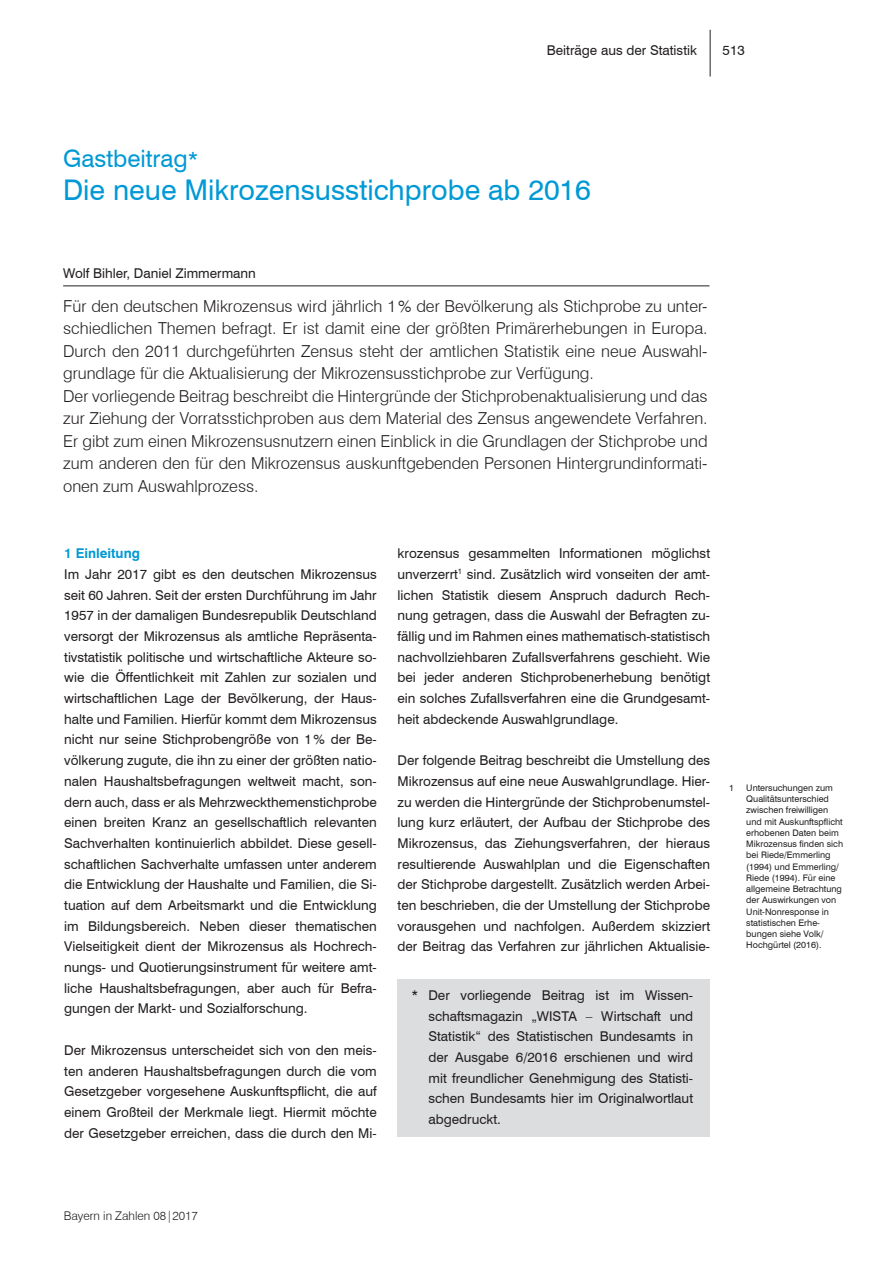
<style>
.page{position:relative;width:893px;height:1263px;background:#fff}
.page>*{position:absolute;margin:0;border:0;box-sizing:border-box;transform-origin:0 0}
.t1{font:28.5px "Swiss 721 BT";color:#0099d5}
.t2{font:24px "Swiss 721 BT";color:#0099d5}
.t3{font:300 16.5px/22.5px "Swiss 721 BT";color:#231f20}
.t4{font:13.5px/20.7px "Swiss 721 BT";color:#231f20;text-align:justify}
.t5{font:700 13.5px "Swiss 721 BT";color:#0099d5}
.t6{font:300 12px "Swiss 721 BT";color:#231f20}
.t7{font:9px/11.2px "Swiss 721 BT";color:#231f20}
.s1{font-size:21px}
</style>
<div class="page">
<hr style="left:710px;top:30px;width:1px;height:47px;background:#231f20">
<hr style="left:63px;top:286px;width:646px;height:1px;background:#231f20">
<div style="left:398px;top:979px;width:312px;height:157px;background:#dcdddf"></div>
<p class="t4" style="left:547px;top:40px;width:152px">Beiträge aus der Statistik</p>
<p class="t4" style="left:723px;top:40px;width:24px">513</p>
<h2 class="t2" style="left:63px;top:144px;width:137px">Gastbeitrag<span class="s1">*</span></h2>
<h1 class="t1" style="left:63px;top:172px;width:529px">Die neue Mikrozensusstichprobe ab 2016</h1>
<p class="t4" style="left:63px;top:263px;width:194px">Wolf Bihler, Daniel Zimmermann</p>
<p class="t3" style="left:63px;top:295px;width:646px">Für den deutschen Mikrozensus wird jährlich 1% der Bevölkerung als Stichprobe zu unter&shy;schiedlichen Themen befragt. Er ist damit eine der größten Primärerhebungen in Europa.<br>Durch den 2011 durchgeführten Zensus steht der amtlichen Statistik eine neue Auswahl&shy;grundlage für die Aktualisierung der Mikrozensusstichprobe zur Verfügung.<br>Der vorliegende Beitrag beschreibt die Hintergründe der Stichprobenaktualisierung und das zur Ziehung der Vorratsstichproben aus dem Material des Zensus angewendete Verfahren.<br>Er gibt zum einen Mikrozensusnutzern einen Einblick in die Grundlagen der Stichprobe und zum anderen den für den Mikrozensus auskunftgebenden Personen Hintergrundinformati&shy;onen zum Auswahlprozess.</p>
<p class="t5" style="left:64px;top:545px;width:77px">1 Einleitung</p>
<p class="t4" style="left:64px;top:563px;width:314px">Im Jahr 2017 gibt es den deutschen Mikrozensus seit 60 Jahren. Seit der ersten Durchführung im Jahr 1957 in der damaligen Bundesrepublik Deutschland versorgt der Mikrozensus als amtliche Repräsenta&shy;tivstatistik politische und wirtschaftliche Akteure so&shy;wie die Öffentlichkeit mit Zahlen zur sozialen und wirtschaftlichen Lage der Bevölkerung, der Haus&shy;halte und Familien. Hierfür kommt dem Mikrozensus nicht nur seine Stichprobengröße von 1% der Be&shy;völkerung zugute, die ihn zu einer der größten natio&shy;nalen Haushaltsbefragungen weltweit macht, son&shy;dern auch, dass er als Mehrzweckthemenstichprobe einen breiten Kranz an gesellschaftlich relevanten Sachverhalten kontinuierlich abbildet. Diese gesell&shy;schaftlichen Sachverhalte umfassen unter anderem die Entwicklung der Haushalte und Familien, die Si&shy;tuation auf dem Arbeitsmarkt und die Entwicklung im Bildungsbereich. Neben dieser thematischen Vielseitigkeit dient der Mikrozensus als Hochrech&shy;nungs- und Quotierungsinstrument für weitere amt&shy;liche Haushaltsbefragungen, aber auch für Befra&shy;gungen der Markt- und Sozialforschung.</p>
<p class="t4" style="left:64px;top:1040px;width:314px">Der Mikrozensus unterscheidet sich von den meis&shy;ten anderen Haushaltsbefragungen durch die vom Gesetzgeber vorgesehene Auskunftspflicht, die auf einem Großteil der Merkmale liegt. Hiermit möchte der Gesetzgeber erreichen, dass die durch den Mi-</p>
<p class="t4" style="left:398px;top:543px;width:314px">krozensus gesammelten Informationen möglichst unverzerrt<sup>1</sup> sind. Zusätzlich wird vonseiten der amt&shy;lichen Statistik diesem Anspruch dadurch Rech&shy;nung getragen, dass die Auswahl der Befragten zu&shy;fällig und im Rahmen eines mathematisch-statistisch nachvollziehbaren Zufallsverfahrens geschieht. Wie bei jeder anderen Stichprobenerhebung benötigt ein solches Zufallsverfahren eine die Grundgesamt&shy;heit abdeckende Auswahlgrundlage.</p>
<p class="t4" style="left:398px;top:750px;width:314px">Der folgende Beitrag beschreibt die Umstellung des Mikrozensus auf eine neue Auswahlgrundlage. Hier&shy;zu werden die Hintergründe der Stichprobenumstel&shy;lung kurz erläutert, der Aufbau der Stichprobe des Mikrozensus, das Ziehungsverfahren, der hieraus resultierende Auswahlplan und die Eigenschaften der Stichprobe dargestellt. Zusätzlich werden Arbei&shy;ten beschrieben, die der Umstellung der Stichprobe vorausgehen und nachfolgen. Außerdem skizziert der Beitrag das Verfahren zur jährlichen Aktualisie-</p>
<p class="t4" style="left:428px;top:984px;width:266px;text-indent:-17px">* Der vorliegende Beitrag ist im Wissen&shy;schaftsmagazin „WISTA – Wirtschaft und Statistik“ des Statistischen Bundesamts in der Ausgabe 6/2016 erschienen und wird mit freundlicher Genehmigung des Statisti&shy;schen Bundesamts hier im Originalwortlaut abgedruckt.</p>
<p class="t7" style="left:729px;top:782px;width:6px">1</p>
<p class="t7" style="left:746px;top:782px;width:98px">Untersuchungen zum<br>Qualitätsunterschied zwischen freiwilligen und mit Auskunftspflicht erhobenen Daten beim<br>Mikrozensus finden sich bei Riede/Emmerling (1994) und Emmerling/<br>Riede (1994). Für eine allgemeine Betrachtung der Auswirkungen von<br>Unit-Nonresponse in statistischen Erhe&shy;bungen siehe Volk/<br>Hochgürtel (2016).</p>
<p class="t6" style="left:64px;top:1209px;width:136px">Bayern in Zahlen 08|2017</p>
</div>
